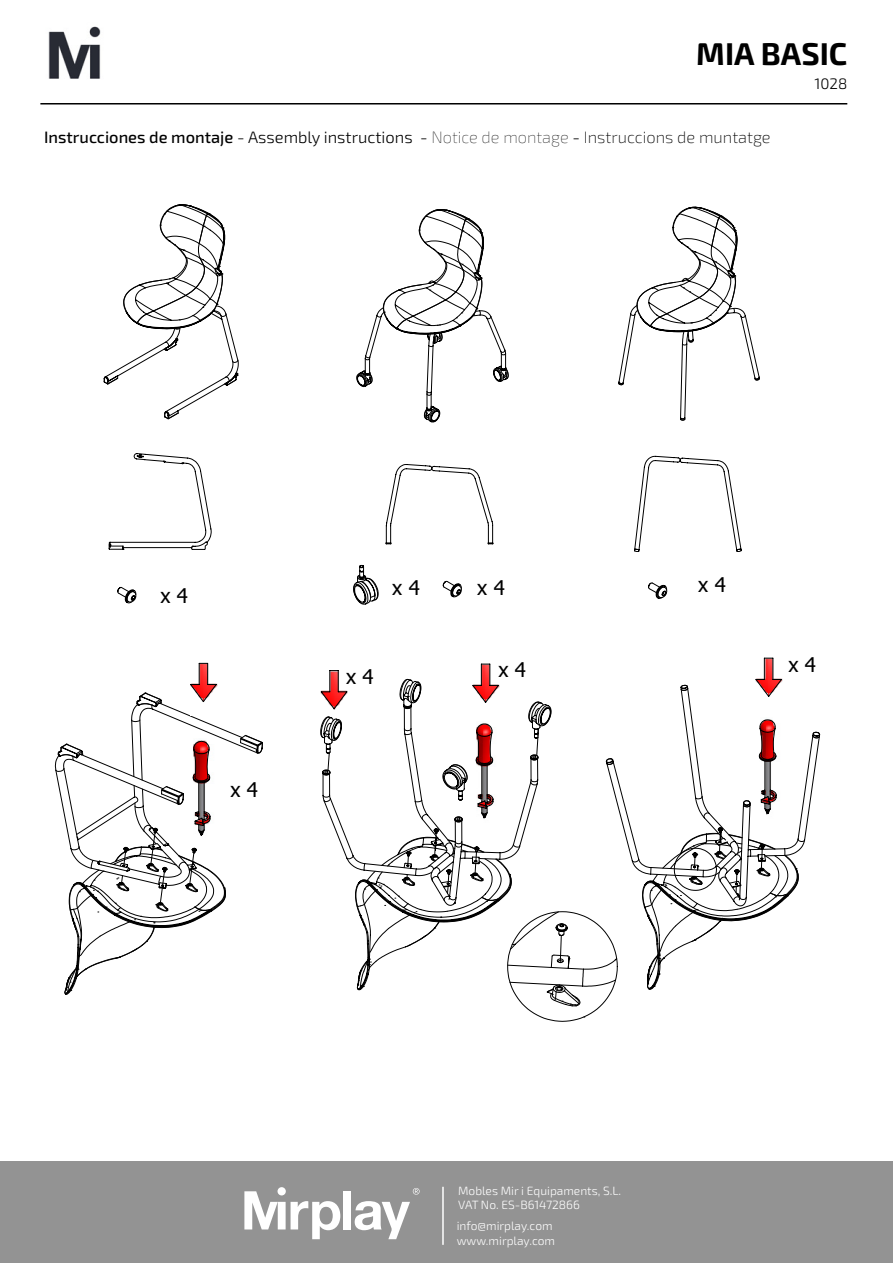
<style>
.page{position:relative;width:893px;height:1263px;background:#fff}
.page>*{position:absolute;margin:0;border:0;box-sizing:border-box;transform-origin:0 0}
.t1{font:700 31.5px "Exo 2";color:#000}
.t2{font:20.4px "Tahoma";color:#000}
.t3{font:300 16.5px "Exo 2";color:#000}
.t4{font:300 15.15px "Exo 2";color:#000}
.t5{font:300 12px/14.4px "Exo 2";color:#fff}
.s1{font-weight:500}
.s2{font-weight:100}
.s3{font-weight:200}
</style>
<div class="page">
<div style="left:0;top:1162px;width:893px;height:101px;background:#939393"></div>
<hr style="left:40px;top:103px;width:807px;height:1px;background:#000">
<svg style="left:413px;top:1188px;width:7px;height:7px"></svg>
<div style="left:344px;top:1191px;width:7px;height:38px;background:#fff"></div>
<svg style="left:355px;top:1201px;width:55px;height:38px"></svg>
<svg style="left:244px;top:1191px;width:96px;height:48px"></svg>
<div style="left:277px;top:1187px;width:9px;height:8px;background:#fff;border-radius:50%"></div>
<hr style="left:442px;top:1187px;width:2px;height:58px;background:#fff">
<img style="left:48px;top:26px;width:53px;height:53px">
<svg style="left:117px;top:587px;width:19px;height:16px"></svg>
<svg style="left:620px;top:207px;width:140px;height:214px"></svg>
<svg style="left:356px;top:214px;width:268px;height:171px"></svg>
<svg style="left:104px;top:204px;width:135px;height:207px"></svg>
<svg style="left:109px;top:411px;width:332px;height:139px"></svg>
<svg style="left:139px;top:454px;width:603px;height:98px"></svg>
<svg style="left:353px;top:565px;width:314px;height:39px"></svg>
<svg style="left:55px;top:663px;width:208px;height:332px"></svg>
<svg style="left:320px;top:664px;width:500px;height:357px"></svg>
<h1 class="t1" style="left:696px;top:36px;width:153px">MIA BASIC</h1>
<p class="t4" style="left:815px;top:75px;width:34px">1028</p>
<p class="t3" style="left:44px;top:127px;width:728px"><span class="s1">Instrucciones de montaje</span> - Assembly instructions - <span class="s2">Notice de montage</span> - <span class="s3">Instruccions de muntatge</span></p>
<p class="t2" style="left:160px;top:582px;width:29px">x 4</p>
<p class="t2" style="left:230px;top:776px;width:29px">x 4</p>
<p class="t2" style="left:392px;top:574px;width:29px">x 4</p>
<p class="t2" style="left:477px;top:574px;width:29px">x 4</p>
<p class="t2" style="left:698px;top:571px;width:29px">x 4</p>
<p class="t2" style="left:346px;top:663px;width:29px">x 4</p>
<p class="t2" style="left:498px;top:656px;width:29px">x 4</p>
<p class="t2" style="left:788px;top:651px;width:29px">x 4</p>
<p class="t5" style="left:458px;top:1184px;width:165px">Mobles Mir i Equipaments, S.L.<br>VAT No. ES-B61472866</p>
<p class="t5" style="left:457px;top:1219px;width:100px">info@mirplay.com www.mirplay.com</p>
</div>
